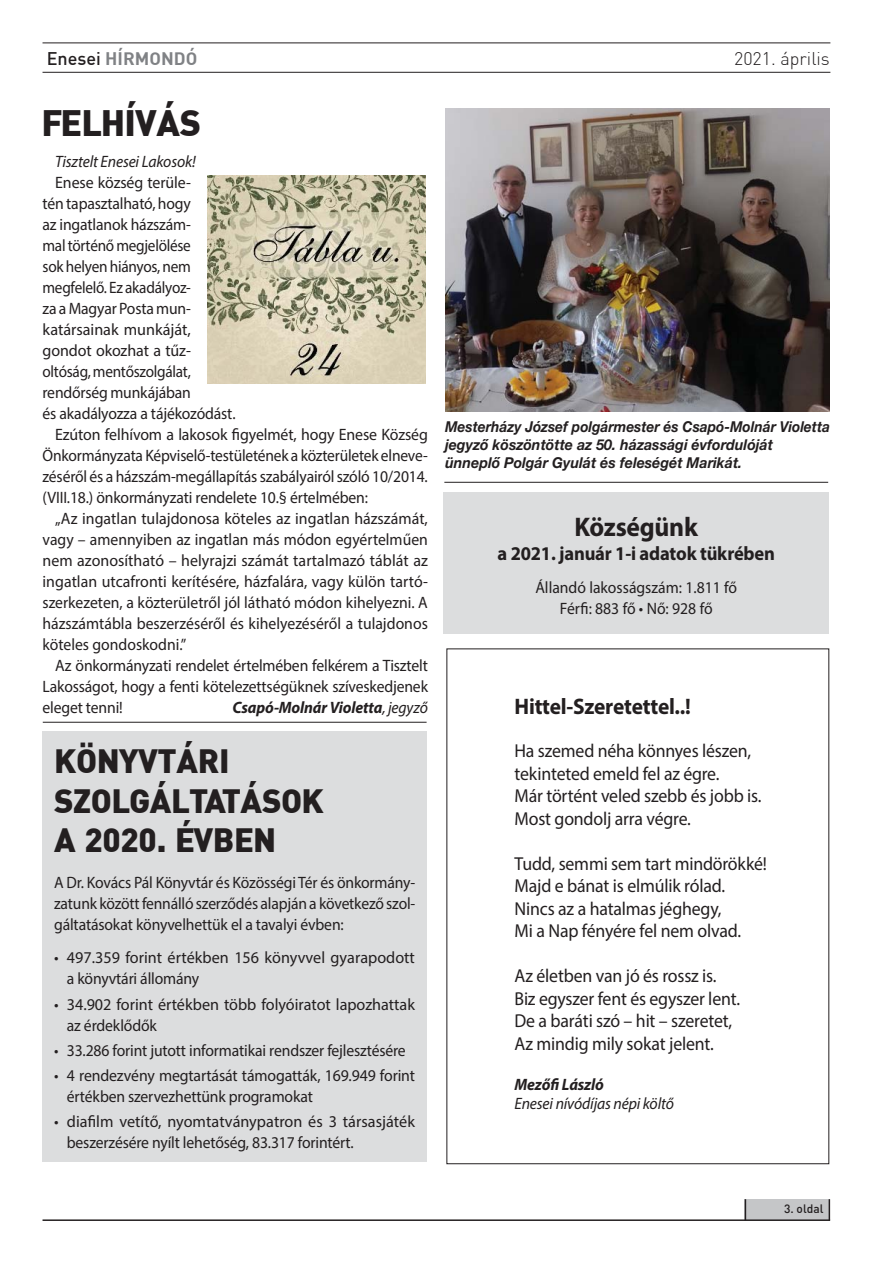
<style>
.page{position:relative;width:893px;height:1263px;background:#fff}
.page>*{position:absolute;margin:0;border:0;box-sizing:border-box;transform-origin:0 0}
.t1{font:36px "DIN Blk PFL";color:#231f20}
.t2{font:33px/39.6px "DIN Blk PFL";color:#231f20}
.t3{font:700 27px "Myriad Pro";letter-spacing:-.01em;color:#231f20;scale:.95 1}
.t4{font:700 22.5px "Myriad Pro";letter-spacing:-.01em;color:#231f20;scale:.95 1}
.t5{font:700 19.5px "Myriad Pro";letter-spacing:-.01em;color:#231f20;scale:.95 1}
.t6{font:18.75px/22.5px "Myriad Pro";letter-spacing:-.01em;color:#231f20;scale:.95 1}
.t7{font:18px "Din CE Bol H";color:#808285}
.t8{font:18px "Din CE Lig H";color:#231f20}
.t9{font:16.5px/21px "Myriad Pro";letter-spacing:-.01em;color:#231f20;text-align:justify;scale:.95 1}
.t10{font:16.5px/21px "Myriad Pro";letter-spacing:-.01em;color:#231f20;scale:.96 1}
.t11{font:16.5px/21px "Myriad Pro";letter-spacing:-.01em;color:#231f20}
.t12{font:16.5px "Myriad Pro";letter-spacing:-.01em;color:#231f20;scale:.92 1}
.t13{font:16.5px "Myriad Pro";letter-spacing:-.01em;color:#231f20;scale:.94 1}
.t14{font:italic 16.5px "Myriad Pro";letter-spacing:-.01em;color:#231f20;scale:.95 1}
.t15{font:italic 700 16.5px "Myriad Pro";letter-spacing:-.01em;color:#231f20;scale:.95 1}
.t16{font:16.5px "Myriad Pro";letter-spacing:-.01em;color:#231f20;scale:.93 1}
.t17{font:italic 700 15px/18px "Helvetica Neue LT Pro";color:#231f20;scale:.92 1}
.t18{font:12px "Din CE Med H";color:#231f20}
.s1{font-family:"Din CE Med H";color:#231f20}
.s2{font-weight:400}
</style>
<div class="page">
<hr style="left:43px;top:72px;width:787px;height:1px;background:#231f20">
<hr style="left:43px;top:43px;width:787px;height:1px;background:#231f20">
<div style="left:745px;top:1199px;width:85px;height:21px;background:#c5c6c8"></div>
<svg style="left:829px;top:1199px;width:1px;height:20px"></svg>
<svg style="left:745px;top:1199px;width:1px;height:20px"></svg>
<hr style="left:43px;top:1219px;width:787px;height:2px;background:#231f20">
<div style="left:43px;top:731px;width:384px;height:431px;background:#dcddde"></div>
<img style="left:208px;top:176px;width:218px;height:207px">
<img style="left:445px;top:109px;width:384px;height:303px">
<hr style="left:43px;top:722px;width:384px;height:1px;background:#231f20">
<hr style="left:444px;top:482px;width:384px;height:1px;background:#231f20">
<div style="left:444px;top:493px;width:385px;height:141px;background:#dcddde"></div>
<p class="t7" style="left:47px;top:47px;width:152px"><span class="s1">Enesei</span> HÍRMONDÓ</p>
<p class="t8" style="left:734px;top:48px;width:97px">2021. április</p>
<h1 class="t1" style="left:41px;top:111px;width:161px">FELHÍVÁS</h1>
<p class="t14" style="left:55px;top:155px;width:149px">Tisztelt Enesei Lakosok!</p>
<p class="t10" style="left:55px;top:174px;width:143px">Enese község terüle-</p>
<p class="t9" style="left:43px;top:195px;width:158px">tén tapasztalható, hogy</p>
<p class="t9" style="left:43px;top:216px;width:158px">az ingatlanok házszám-</p>
<p class="t12" style="left:43px;top:239px;width:163px">mal történő megjelölése</p>
<p class="t16" style="left:43px;top:260px;width:161px">sok helyen hiányos, nem</p>
<p class="t12" style="left:43px;top:281px;width:163px">megfelelő. Ez akadályoz-</p>
<p class="t9" style="left:43px;top:300px;width:158px">za a Magyar Posta mun-</p>
<p class="t11" style="left:43px;top:321px;width:150px">katársainak munkáját,</p>
<p class="t11" style="left:43px;top:342px;width:150px">gondot okozhat a tűz-</p>
<p class="t12" style="left:43px;top:365px;width:163px">oltóság, mentőszolgálat,</p>
<p class="t9" style="left:43px;top:384px;width:158px">rendőrség munkájában</p>
<p class="t9" style="left:43px;top:405px;width:205px">és akadályozza a tájékozódást.</p>
<p class="t10" style="left:55px;top:426px;width:390px">Ezúton felhívom a lakosok figyelmét, hogy Enese Község</p>
<p class="t13" style="left:43px;top:449px;width:411px">Önkormányzata Képviselő-testületének a közterületek elneve-</p>
<p class="t9" style="left:43px;top:468px;width:407px">zéséről és a házszám-megállapítás szabályairól szóló 10/2014.</p>
<p class="t9" style="left:43px;top:489px;width:344px">(VIII.18.) önkormányzati rendelete 10.§ értelmében:</p>
<p class="t10" style="left:55px;top:510px;width:390px">„Az ingatlan tulajdonosa köteles az ingatlan házszámát,</p>
<p class="t9" style="left:43px;top:531px;width:407px">vagy – amennyiben az ingatlan más módon egyértelműen</p>
<p class="t10" style="left:43px;top:552px;width:403px">nem azonosítható – helyrajzi számát tartalmazó táblát az</p>
<p class="t10" style="left:43px;top:573px;width:403px">ingatlan utcafronti kerítésére, házfalára, vagy külön tartó-</p>
<p class="t9" style="left:43px;top:594px;width:407px">szerkezeten, a közterületről jól látható módon kihelyezni. A</p>
<p class="t9" style="left:43px;top:615px;width:407px">házszámtábla beszerzéséről és kihelyezéséről a tulajdonos</p>
<p class="t9" style="left:43px;top:636px;width:153px">köteles gondoskodni.”</p>
<p class="t9" style="left:55px;top:657px;width:394px">Az önkormányzati rendelet értelmében felkérem a Tisztelt</p>
<p class="t9" style="left:43px;top:678px;width:407px">Lakosságot, hogy a fenti kötelezettségüknek szíveskedjenek</p>
<p class="t9" style="left:43px;top:699px;width:86px">eleget tenni!</p>
<p class="t15" style="left:233px;top:701px;width:207px">Csapó-Molnár Violetta<span class="s2">, jegyző</span></p>
<h3 class="t4" style="left:514px;top:698px;width:187px">Hittel-Szeretettel..!</h3>
<p class="t6" style="left:514px;top:742px;width:262px">Ha szemed néha könnyes lészen, tekinteted emeld fel az égre.<br>Már történt veled szebb és jobb is.<br>Most gondolj arra végre.</p>
<p class="t6" style="left:514px;top:854px;width:267px">Tudd, semmi sem tart mindörökké!<br>Majd e bánat is elmúlik rólad.<br>Nincs az a hatalmas jéghegy,<br>Mi a Nap fényére fel nem olvad.</p>
<p class="t6" style="left:514px;top:967px;width:239px">Az életben van jó és rossz is.<br>Biz egyszer fent és egyszer lent.<br>De a baráti szó – hit – szeretet,<br>Az mindig mily sokat jelent.</p>
<p class="t15" style="left:514px;top:1078px;width:96px">Mezőfi László</p>
<p class="t14" style="left:514px;top:1097px;width:169px">Enesei nívódíjas népi költő</p>
<p class="t17" style="left:445px;top:420px;width:420px">Mesterházy József polgármester és Csapó-Molnár Violetta jegyző köszöntötte az 50. házassági évfordulóját ünneplő Polgár Gyulát és feleségét Marikát.</p>
<h3 class="t3" style="left:574px;top:517px;width:131px">Községünk</h3>
<p class="t5" style="left:497px;top:546px;width:294px">a 2021. január 1-i adatok tükrében</p>
<p class="t9" style="left:535px;top:578px;width:214px;text-align:center">Állandó lakosságszám: 1.811 fő<br>Férfi: 883 fő • Nő: 928 fő</p>
<h2 class="t2" style="left:54px;top:744px;width:271px">KÖNYVTÁRI<br>SZOLGÁLTATÁSOK<br>A 2020. ÉVBEN</h2>
<p class="t9" style="left:54px;top:874px;width:382px">A Dr. Kovács Pál Könyvtár és Közösségi Tér és önkormány&shy;zatunk között fennálló szerződés alapján a következő szol&shy;gáltatásokat könyvelhettük el a tavalyi évben:</p>
<p class="t11" style="left:67px;top:949px;width:350px;text-indent:-13px">• 497.359 forint értékben 156 könyvvel gyarapodott a könyvtári állomány</p>
<p class="t11" style="left:67px;top:995px;width:350px;text-indent:-13px">• 34.902 forint értékben több folyóiratot lapozhattak az érdeklődők</p>
<p class="t9" style="left:54px;top:1041px;width:372px">• 33.286 forint jutott informatikai rendszer fejlesztésére</p>
<p class="t10" style="left:67px;top:1067px;width:364px;text-indent:-13px">• 4 rendezvény megtartását támogatták, 169.949 forint értékben szervezhettünk programokat</p>
<p class="t11" style="left:67px;top:1113px;width:350px;text-indent:-13px">• diafilm vetítő, nyomtatványpatron és 3 társasjáték beszerzésére nyílt lehetőség, 83.317 forintért.</p>
<p class="t18" style="left:784px;top:1201px;width:41px">3. oldal</p>
</div>
